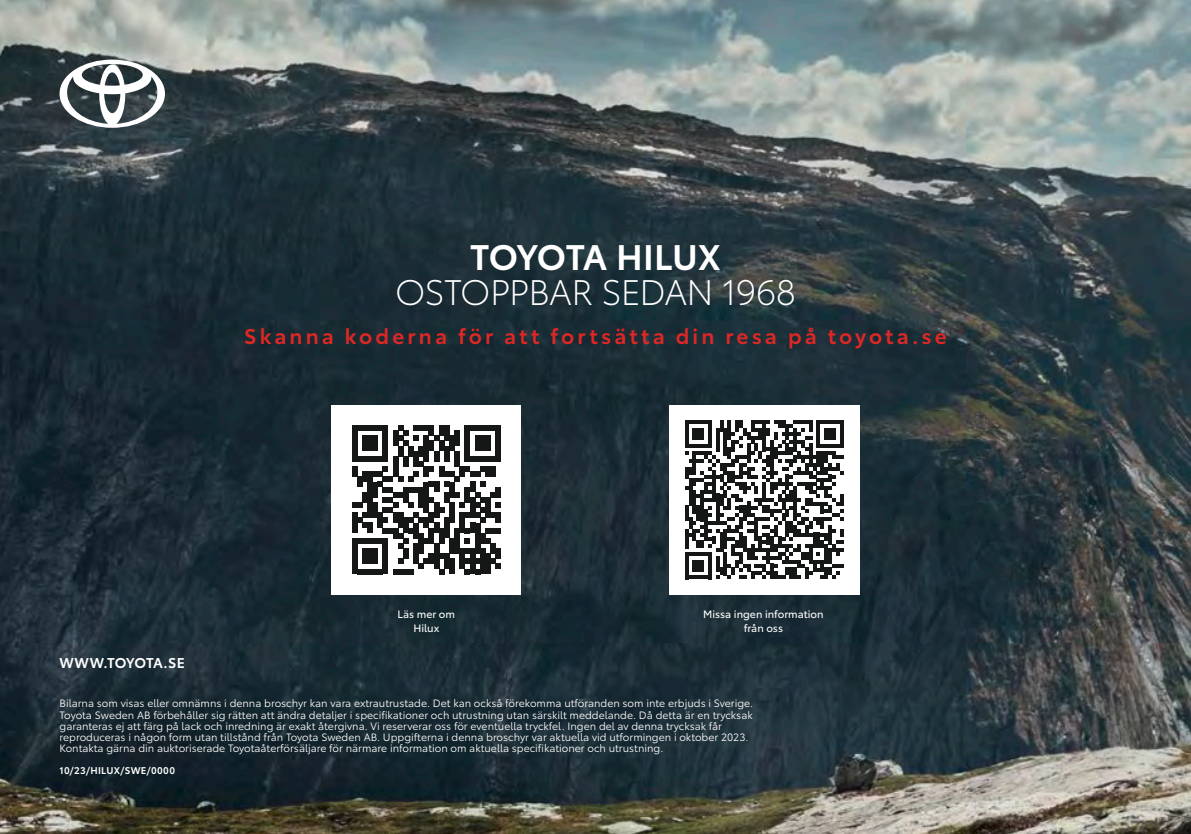
<style>
.page{position:relative;width:1191px;height:834px;background:#fff}
.page>*{position:absolute;margin:0;border:0;box-sizing:border-box;transform-origin:0 0}
.t1{font:300 35px "Toyota Type";letter-spacing:-.03em;color:#fff}
.t2{font:600 35px "Toyota Type";letter-spacing:-.015em;color:#fff}
.t3{font:600 21px "Toyota Type";letter-spacing:.145em;color:#df2725}
.t4{font:600 14px "Toyota Type";letter-spacing:-.005em;color:#fff}
.t5{font:10.5px/11.2px "Toyota Type";color:#fff}
.t6{font:10.5px/14px "Toyota Type";color:#fff;text-align:center}
.t7{font:600 9.62px "Toyota Type";letter-spacing:.025em;color:#fff}
</style>
<div class="page">
<img style="left:0;top:0;width:1191px;height:833px">
<svg style="left:60px;top:60px;width:105px;height:68px"></svg>
<div style="left:331px;top:405px;width:190px;height:189px;background:#fff"></div>
<svg style="left:352px;top:425px;width:149px;height:149px"></svg>
<div style="left:668px;top:405px;width:191px;height:189px;background:#fff"></div>
<svg style="left:685px;top:420px;width:158px;height:159px"></svg>
<h1 class="t2" style="left:470px;top:231px;width:252px">TOYOTA HILUX</h1>
<h1 class="t1" style="left:395px;top:267px;width:403px">OSTOPPBAR SEDAN 1968</h1>
<h2 class="t3" style="left:244px;top:321px;width:704px">Skanna koderna för att fortsätta din resa på toyota.se</h2>
<h3 class="t4" style="left:60px;top:652px;width:127px">WWW.TOYOTA.SE</h3>
<p class="t6" style="left:397px;top:606px;width:59px">Läs mer om<br>Hilux</p>
<p class="t6" style="left:703px;top:606px;width:122px">Missa ingen information från oss</p>
<p class="t5" style="left:60px;top:697px;width:695px">Bilarna som visas eller omnämns i denna broschyr kan vara extrautrustade. Det kan också förekomma utföranden som inte erbjuds i Sverige.<br>Toyota Sweden AB förbehåller sig rätten att ändra detaljer i specifikationer och utrustning utan särskilt meddelande. Då detta är en trycksak garanteras ej att färg på lack och inredning är exakt återgivna. Vi reserverar oss för eventuella tryckfel. Ingen del av denna trycksak får reproduceras i någon form utan tillstånd från Toyota Sweden AB. Uppgifterna i denna broschyr var aktuella vid utformingen i oktober 2023.<br>Kontakta gärna din auktoriserade Toyotaåterförsäljare för närmare information om aktuella specifikationer och utrustning.</p>
<p class="t7" style="left:60px;top:763px;width:117px">10/23/HILUX/SWE/0000</p>
</div>
